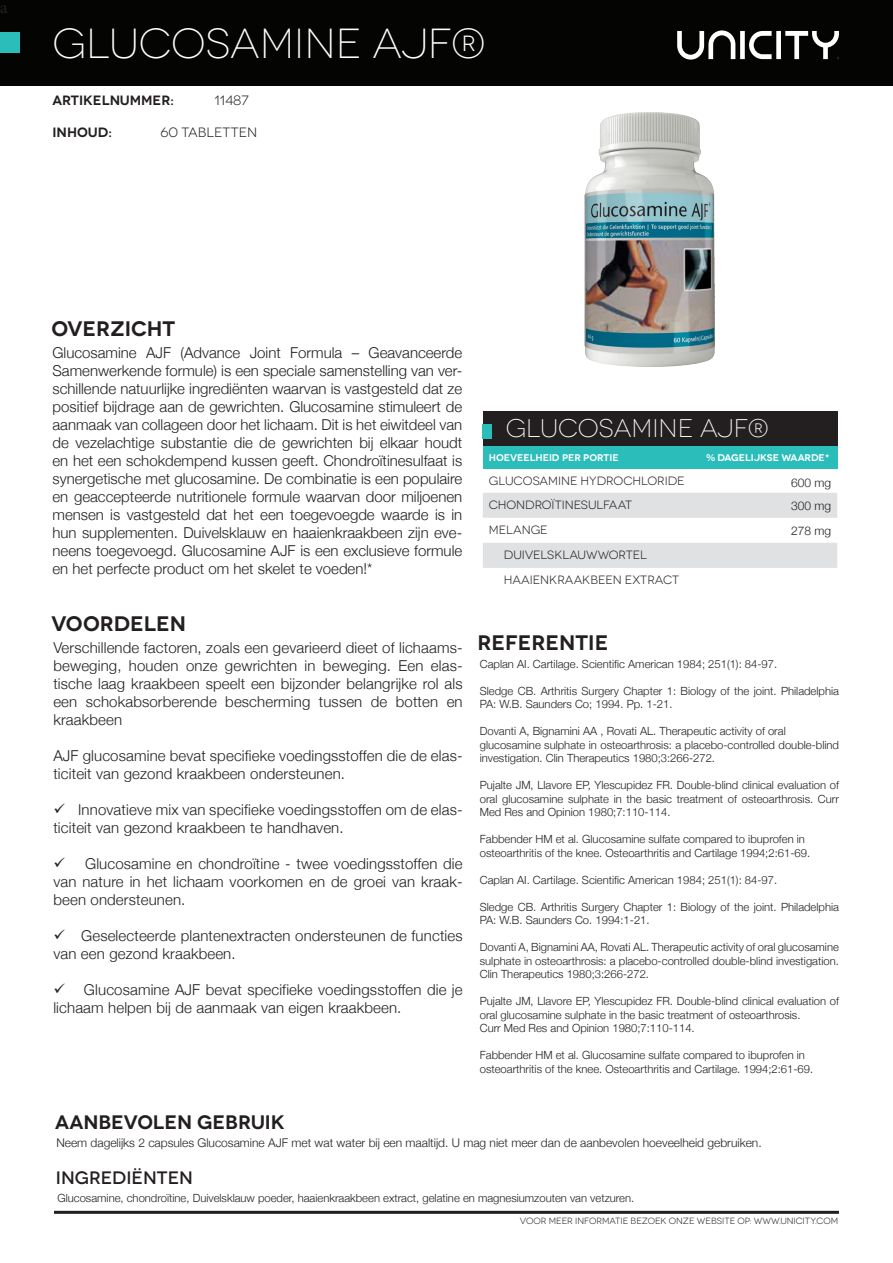
<style>
.page{position:relative;width:893px;height:1263px;background:#fff}
.page>*{position:absolute;margin:0;border:0;box-sizing:border-box;transform-origin:0 0}
.t1{font:300 42px "Novecentowide";color:#fff}
.t2{font:300 25.5px "Novecentowide";color:#fff}
.t3{font:600 21px "Novecentowide";color:#231f20}
.t4{font:600 19.5px "Novecentowide";color:#231f20}
.t5{font:500 18px "Novecentowide";color:#231f20}
.t6{font:18px "Minion Pro";color:#231f20}
.t7{font:300 15px/18px "Helvetica Neue";letter-spacing:.01em;color:#231f20}
.t8{font:600 13.5px "Novecentowide";color:#231f20}
.t9{font:13.5px "Novecentowide";color:#231f20}
.t10{font:300 12px "Helvetica Neue";color:#231f20}
.t11{font:12px "Novecentowide";color:#231f20}
.t12{font:300 11.25px/13.5px "Helvetica Neue";color:#231f20}
.t13{font:600 9.75px "Novecentowide";color:#fff}
.t14{font:9px "Novecentowide";color:#231f20}
</style>
<div class="page">
<div style="left:0;top:0;width:892px;height:86px;background:#040503"></div>
<div style="left:0;top:32px;width:19px;height:20px;background:#2abdba"></div>
<svg style="left:677px;top:30px;width:162px;height:30px"></svg>
<div style="left:483px;top:411px;width:354px;height:36px;background:#231f20"></div>
<div style="left:483px;top:447px;width:354px;height:22px;background:#2abdba"></div>
<svg style="left:483px;top:493px;width:354px;height:75px"></svg>
<div style="left:483px;top:424px;width:9px;height:15px;background:#2abdba"></div>
<hr style="left:54px;top:1211px;width:785px;height:3px;background:#231f20">
<img style="left:584px;top:112px;width:131px;height:255px">
<p class="t6" style="left:-1px;top:-5px;width:9px">a</p>
<p class="t1" style="left:53px;top:19px;width:435px">GLUCOSAMINE AJF®</p>
<p class="t8" style="left:53px;top:92px;width:123px">ARTIKELNUMMER:</p>
<p class="t9" style="left:215px;top:93px;width:36px">11487</p>
<p class="t8" style="left:53px;top:124px;width:61px">INHOUD:</p>
<p class="t9" style="left:161px;top:124px;width:98px">60 TABLETTEN</p>
<p class="t3" style="left:51px;top:315px;width:125px">OVERZICHT</p>
<p class="t7" style="left:53px;top:342px;width:411px;text-align:justify">Glucosamine AJF (Advance Joint Formula – Geavanceerde Samenwerkende formule) is een speciale samenstelling van ver&shy;schillende natuurlijke ingrediënten waarvan is vastgesteld dat ze positief bijdrage aan de gewrichten. Glucosamine stimuleert de aanmaak van collageen door het lichaam. Dit is het eiwitdeel van de vezelachtige substantie die de gewrichten bij elkaar houdt en het een schokdempend kussen geeft. Chondroïtinesulfaat is synergetische met glucosamine. De combinatie is een populaire en geaccepteerde nutritionele formule waarvan door miljoenen mensen is vastgesteld dat het een toegevoegde waarde is in hun supplementen. Duivelsklauw en haaienkraakbeen zijn eve&shy;neens toegevoegd. Glucosamine AJF is een exclusieve formule en het perfecte product om het skelet te voeden!*</p>
<p class="t3" style="left:51px;top:611px;width:136px">VOORDELEN</p>
<p class="t7" style="left:53px;top:638px;width:411px;text-align:justify">Verschillende factoren, zoals een gevarieerd dieet of lichaams&shy;beweging, houden onze gewrichten in beweging. Een elas&shy;tische laag kraakbeen speelt een bijzonder belangrijke rol als een schokabsorberende bescherming tussen de botten en kraakbeen</p>
<p class="t7" style="left:53px;top:746px;width:411px">AJF glucosamine bevat specifieke voedingsstoffen die de elas&shy;ticiteit van gezond kraakbeen ondersteunen.</p>
<p class="t7" style="left:53px;top:800px;width:411px">✓ Innovatieve mix van specifieke voedingsstoffen om de elas&shy;ticiteit van gezond kraakbeen te handhaven.</p>
<p class="t7" style="left:53px;top:854px;width:411px;text-align:justify">✓ Glucosamine en chondroïtine - twee voedingsstoffen die van nature in het lichaam voorkomen en de groei van kraak&shy;been ondersteunen.</p>
<p class="t7" style="left:53px;top:926px;width:411px">✓ Geselecteerde plantenextracten ondersteunen de functies van een gezond kraakbeen.</p>
<p class="t7" style="left:53px;top:980px;width:411px">✓ Glucosamine AJF bevat specifieke voedingsstoffen die je lichaam helpen bij de aanmaak van eigen kraakbeen.</p>
<p class="t4" style="left:55px;top:1111px;width:231px">AANBEVOLEN GEBRUIK</p>
<p class="t2" style="left:506px;top:414px;width:264px">GLUCOSAMINE AJF®</p>
<p class="t13" style="left:489px;top:451px;width:131px">HOEVEELHEID PER PORTIE</p>
<p class="t13" style="left:706px;top:451px;width:125px">% DAGELIJKSE WAARDE*</p>
<p class="t11" style="left:489px;top:474px;width:197px">GLUCOSAMINE HYDROCHLORIDE</p>
<p class="t10" style="left:791px;top:473px;width:42px">600 mg</p>
<p class="t11" style="left:489px;top:498px;width:145px">CHONDROÏTINESULFAAT</p>
<p class="t10" style="left:791px;top:496px;width:42px">300 mg</p>
<p class="t11" style="left:489px;top:523px;width:60px">MELANGE</p>
<p class="t10" style="left:791px;top:521px;width:42px">278 mg</p>
<p class="t11" style="left:504px;top:548px;width:145px">DUIVELSKLAUWWORTEL</p>
<p class="t11" style="left:504px;top:573px;width:177px">HAAIENKRAAKBEEN EXTRACT</p>
<p class="t3" style="left:477px;top:630px;width:132px">REFERENTIE</p>
<p class="t12" style="left:480px;top:656px;width:299px">Caplan AI. Cartilage. Scientific American 1984; 251(1): 84-97.</p>
<p class="t12" style="left:480px;top:683px;width:361px">Sledge CB. Arthritis Surgery Chapter 1: Biology of the joint. Philadelphia<br>PA: W.B. Saunders Co; 1994. Pp. 1-21.</p>
<p class="t12" style="left:480px;top:724px;width:307px">Dovanti A, Bignamini AA , Rovati AL. Therapeutic activity of oral</p>
<p class="t12" style="left:480px;top:737px;width:361px">glucosamine sulphate in osteoarthrosis: a placebo-controlled double-blind investigation. Clin Therapeutics 1980;3:266-272.</p>
<p class="t12" style="left:480px;top:778px;width:361px;text-align:justify">Pujalte JM, Llavore EP, Ylescupidez FR. Double-blind clinical evaluation of oral glucosamine sulphate in the basic treatment of osteoarthrosis. Curr Med Res and Opinion 1980;7:110-114.</p>
<p class="t12" style="left:480px;top:832px;width:327px">Fabbender HM et al. Glucosamine sulfate compared to ibuprofen in</p>
<p class="t12" style="left:480px;top:845px;width:332px">osteoarthritis of the knee. Osteoarthritis and Cartilage 1994;2:61-69.</p>
<p class="t12" style="left:480px;top:872px;width:299px">Caplan AI. Cartilage. Scientific American 1984; 251(1): 84-97.</p>
<p class="t12" style="left:480px;top:899px;width:361px">Sledge CB. Arthritis Surgery Chapter 1: Biology of the joint. Philadelphia<br>PA: W.B. Saunders Co. 1994:1-21.</p>
<p class="t12" style="left:480px;top:940px;width:361px;text-align:justify">Dovanti A, Bignamini AA, Rovati AL. Therapeutic activity of oral glucosamine sulphate in osteoarthrosis: a placebo-controlled double-blind investigation.<br>Clin Therapeutics 1980;3:266-272.</p>
<p class="t12" style="left:480px;top:994px;width:361px">Pujalte JM, Llavore EP, Ylescupidez FR. Double-blind clinical evaluation of oral glucosamine sulphate in the basic treatment of osteoarthrosis.</p>
<p class="t12" style="left:480px;top:1021px;width:216px">Curr Med Res and Opinion 1980;7:110-114.</p>
<p class="t12" style="left:480px;top:1048px;width:327px">Fabbender HM et al. Glucosamine sulfate compared to ibuprofen in</p>
<p class="t12" style="left:480px;top:1061px;width:335px">osteoarthritis of the knee. Osteoarthritis and Cartilage. 1994;2:61-69.</p>
<p class="t10" style="left:56px;top:1133px;width:707px">Neem dagelijks 2 capsules Glucosamine AJF met wat water bij een maaltijd. U mag niet meer dan de aanbevolen hoeveelheid gebruiken.</p>
<p class="t5" style="left:56px;top:1166px;width:139px">INGREDIËNTEN</p>
<p class="t12" style="left:57px;top:1190px;width:578px">Glucosamine, chondroïtine, Duivelsklauw poeder, haaienkraakbeen extract, gelatine en magnesiumzouten van vetzuren.</p>
<p class="t14" style="left:520px;top:1215px;width:320px">VOOR MEER INFORMATIE BEZOEK ONZE WEBSITE OP: WWW.UNICITY.COM</p>
</div>
